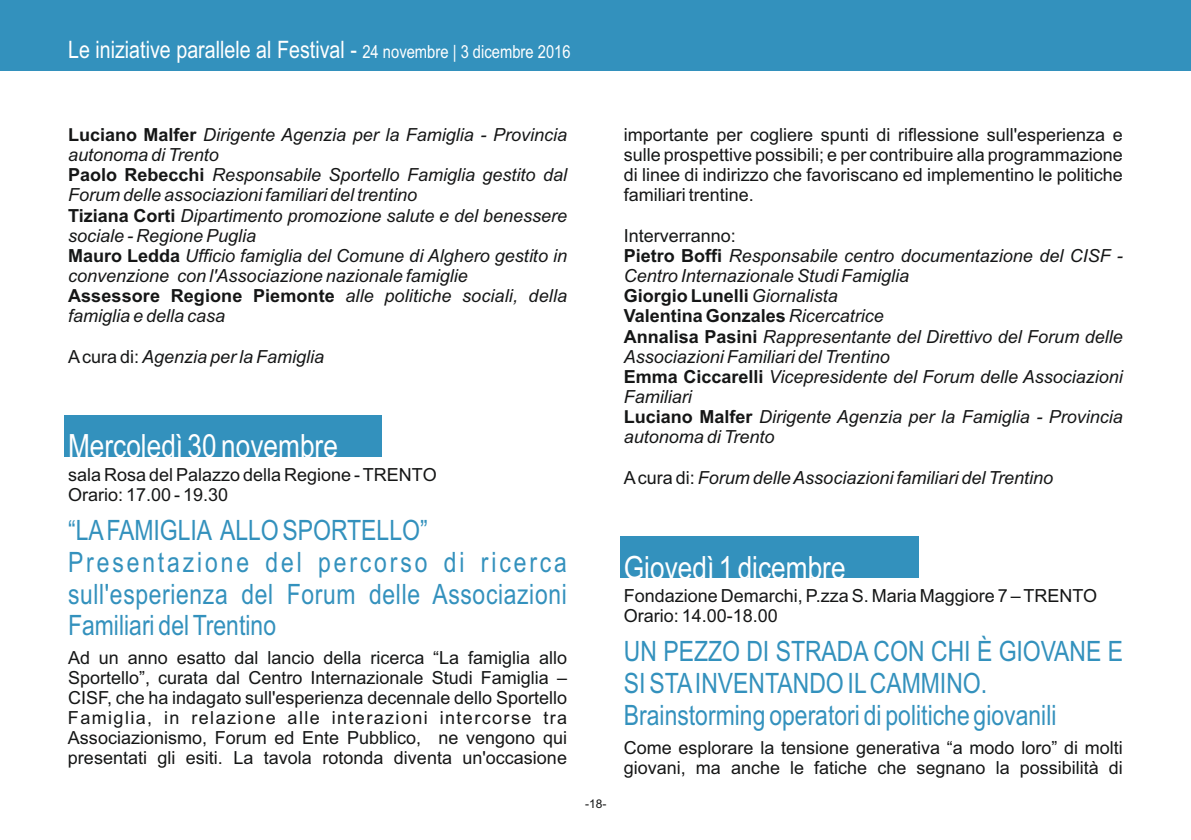
<style>
.page{position:relative;width:1191px;height:840px;background:#fff}
.page>*{position:absolute;margin:0;border:0;box-sizing:border-box;transform-origin:0 0}
.t1{font:32px "Arial Narrow";color:#fff}
.t2{font:28px/31.6px "Arial Narrow";letter-spacing:.02em;color:#3391bd}
.t3{font:28px/31.8px "Arial Narrow";color:#3391bd}
.t4{font:24px "Arial Narrow";color:#fff}
.t5{font:italic 18px/20.2px "Arial";color:#151616}
.t6{font:18px/20px "Arial";color:#151616}
.t7{font:12px "Arial";color:#151616}
.s1{font-size:18px}
.s2{font-weight:700;font-style:normal}
.s3{font-style:normal}
</style>
<div class="page">
<div style="left:64px;top:415px;width:318px;height:42px;background:#3391bd"></div>
<div style="left:620px;top:536px;width:298px;height:42px;background:#3391bd"></div>
<div style="left:0;top:0;width:1191px;height:70px;background:#3391bd"></div>
<h3 class="t4" style="left:68px;top:41px;width:504px">Le iniziative parallele al Festival - <span class="s1">24 novembre | 3 dicembre 2016</span></h3>
<p class="t5" style="left:68px;top:126px;width:500px"><span class="s2">Luciano Malfer</span> Dirigente Agenzia per la Famiglia - Provincia autonoma di Trento<br><span class="s2">Paolo Rebecchi</span> Responsabile Sportello Famiglia gestito dal Forum delle associazioni familiari del trentino<br><span class="s2">Tiziana Corti</span> Dipartimento promozione salute e del benessere sociale - Regione Puglia<br><span class="s2">Mauro Ledda</span> Ufficio famiglia del Comune di Alghero gestito in convenzione con l'Associazione nazionale famiglie<br><span class="s2">Assessore Regione Piemonte</span> alle politiche sociali, della famiglia e della casa</p>
<p class="t5" style="left:68px;top:348px;width:258px"><span class="s3">A cura di:</span> Agenzia per la Famiglia</p>
<h1 class="t1" style="left:68px;top:434px;width:271px">Mercoledì 30 novembre</h1>
<p class="t6" style="left:68px;top:465px;width:370px">sala Rosa del Palazzo della Regione - TRENTO<br>Orario: 17.00 - 19.30</p>
<h2 class="t2" style="left:68px;top:516px;width:500px">“LA FAMIGLIA ALLO SPORTELLO” Presentazione del percorso di ricerca sull'esperienza del Forum delle Associazioni Familiari del Trentino</h2>
<p class="t6" style="left:68px;top:649px;width:500px;text-align:justify">Ad un anno esatto dal lancio della ricerca “La famiglia allo Sportello”, curata dal Centro Internazionale Studi Famiglia – CISF, che ha indagato sull'esperienza decennale dello Sportello Famiglia, in relazione alle interazioni intercorse tra Associazionismo, Forum ed Ente Pubblico, ne vengono qui presentati gli esiti. La tavola rotonda diventa un'occasione</p>
<p class="t6" style="left:624px;top:126px;width:500px;text-align:justify">importante per cogliere spunti di riflessione sull'esperienza e sulle prospettive possibili; e per contribuire alla programmazione di linee di indirizzo che favoriscano ed implementino le politiche familiari trentine.</p>
<p class="t5" style="left:624px;top:226px;width:500px"><span class="s3">Interverranno:<br></span><span class="s2">Pietro Boffi</span> Responsabile centro documentazione del CISF - Centro Internazionale Studi Famiglia<br><span class="s2">Giorgio Lunelli</span> Giornalista<br><span class="s2">Valentina Gonzales</span> Ricercatrice<br><span class="s2">Annalisa Pasini</span> Rappresentante del Direttivo del Forum delle Associazioni Familiari del Trentino<br><span class="s2">Emma Ciccarelli</span> Vicepresidente del Forum delle Associazioni Familiari<br><span class="s2">Luciano Malfer</span> Dirigente Agenzia per la Famiglia - Provincia autonoma di Trento</p>
<p class="t5" style="left:624px;top:469px;width:431px"><span class="s3">A cura di:</span> Forum delle Associazioni familiari del Trentino</p>
<p class="t7" style="left:585px;top:798px;width:23px">-18-</p>
<h1 class="t1" style="left:624px;top:555px;width:223px">Giovedì 1 dicembre</h1>
<p class="t6" style="left:624px;top:586px;width:475px">Fondazione Demarchi, P.zza S. Maria Maggiore 7 – TRENTO<br>Orario: 14.00-18.00</p>
<h2 class="t3" style="left:624px;top:637px;width:501px">UN PEZZO DI STRADA CON CHI È GIOVANE E<br>SI STA INVENTANDO IL CAMMINO.<br>Brainstorming operatori di politiche giovanili</h2>
<p class="t6" style="left:624px;top:739px;width:500px">Come esplorare la tensione generativa “a modo loro” di molti giovani, ma anche le fatiche che segnano la possibilità di</p>
</div>
